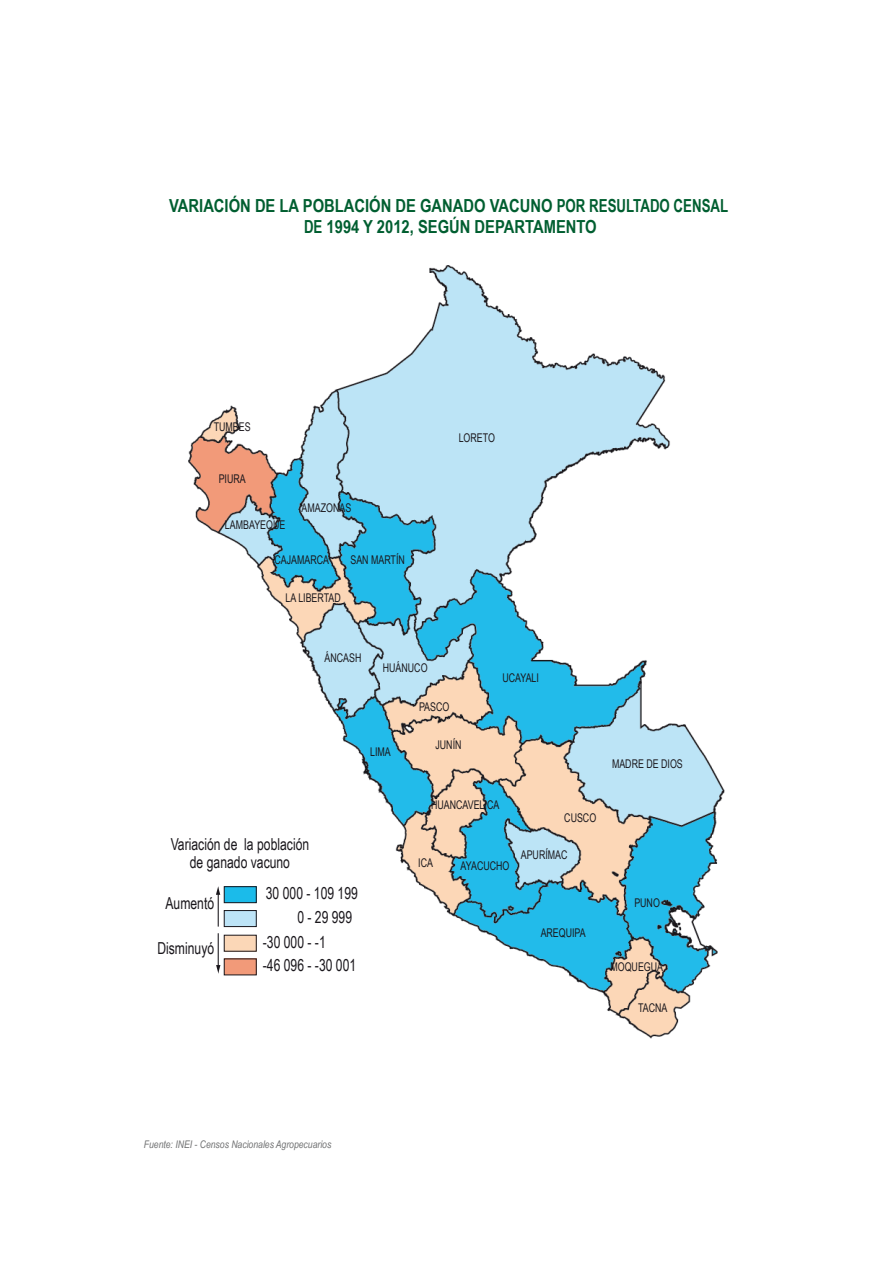
<style>
.page{position:relative;width:893px;height:1263px;background:#fff}
.page>*{position:absolute;margin:0;border:0;box-sizing:border-box;transform-origin:0 0}
.t1{font:700 18px/21px "Arial Narrow";color:#005e30;text-align:center}
.t2{font:16.5px/18px "Arial Narrow";color:#1a171c;text-align:center;scale:.9 1}
.t3{font:12px "Arial Narrow";color:#1a171c;scale:.9 1}
.t4{font:italic 10.5px "Arial Narrow";color:#707172}
</style>
<div class="page">
<img style="left:188px;top:266px;width:536px;height:773px">
<div style="left:224px;top:887px;width:32px;height:16px;background:#1bbbea"></div>
<div style="left:224px;top:886px;width:32px;height:17px;border:1px solid #1a171c"></div>
<div style="left:224px;top:910px;width:32px;height:16px;background:#bde4f7"></div>
<div style="left:224px;top:910px;width:32px;height:17px;border:1px solid #1a171c"></div>
<div style="left:224px;top:935px;width:32px;height:16px;background:#fbd7b7"></div>
<div style="left:224px;top:959px;width:32px;height:16px;background:#f29a79"></div>
<hr style="left:218px;top:893px;width:1px;height:33px;background:#1a171c">
<svg style="left:216px;top:887px;width:4px;height:8px"></svg>
<hr style="left:218px;top:933px;width:1px;height:33px;background:#1a171c">
<svg style="left:216px;top:965px;width:4px;height:8px"></svg>
<h1 class="t1" style="left:169px;top:194px;width:561px">VARIACIÓN DE LA POBLACIÓN DE GANADO VACUNO POR RESULTADO CENSAL<br>DE 1994 Y 2012, SEGÚN DEPARTAMENTO</h1>
<p class="t3" style="left:214px;top:418px;width:43px">TUMBES</p>
<p class="t3" style="left:219px;top:470px;width:32px">PIURA</p>
<p class="t3" style="left:225px;top:515px;width:69px">LAMBAYEQUE</p>
<p class="t3" style="left:302px;top:499px;width:57px">AMAZONAS</p>
<p class="t3" style="left:275px;top:550px;width:62px">CAJAMARCA</p>
<p class="t3" style="left:350px;top:550px;width:62px">SAN MARTÍN</p>
<p class="t3" style="left:286px;top:589px;width:63px">LA LIBERTAD</p>
<p class="t3" style="left:459px;top:429px;width:42px">LORETO</p>
<p class="t3" style="left:325px;top:649px;width:43px">ÁNCASH</p>
<p class="t3" style="left:383px;top:659px;width:51px">HUÁNUCO</p>
<p class="t3" style="left:370px;top:743px;width:24px">LIMA</p>
<p class="t3" style="left:419px;top:698px;width:35px">PASCO</p>
<p class="t3" style="left:435px;top:736px;width:30px">JUNÍN</p>
<p class="t3" style="left:502px;top:669px;width:42px">UCAYALI</p>
<h2 class="t2" style="left:171px;top:835px;width:155px">Variación de la población de ganado vacuno</h2>
<h2 class="t2" style="left:266px;top:884px;width:104px">30 000 - 109 199</h2>
<h2 class="t2" style="left:297px;top:907px;width:62px">0 - 29 999</h2>
<h2 class="t2" style="left:263px;top:932px;width:71px">-30 000 - -1</h2>
<h2 class="t2" style="left:263px;top:956px;width:105px">-46 096 - -30 001</h2>
<h2 class="t2" style="left:165px;top:894px;width:56px">Aumentó</h2>
<h2 class="t2" style="left:157px;top:939px;width:65px">Disminuyó</h2>
<p class="t3" style="left:431px;top:796px;width:77px">HUANCAVELICA</p>
<p class="t3" style="left:418px;top:854px;width:18px">ICA</p>
<p class="t3" style="left:461px;top:857px;width:56px">AYACUCHO</p>
<p class="t3" style="left:564px;top:809px;width:37px">CUSCO</p>
<p class="t3" style="left:521px;top:846px;width:53px">APURÍMAC</p>
<p class="t3" style="left:541px;top:924px;width:52px">AREQUIPA</p>
<p class="t3" style="left:612px;top:755px;width:80px">MADRE DE DIOS</p>
<p class="t3" style="left:634px;top:894px;width:30px">PUNO</p>
<p class="t3" style="left:610px;top:957px;width:60px">MOQUEGUA</p>
<p class="t3" style="left:638px;top:999px;width:34px">TACNA</p>
<p class="t4" style="left:144px;top:1137px;width:189px">Fuente: INEI - Censos Nacionales Agropecuarios</p>
</div>
